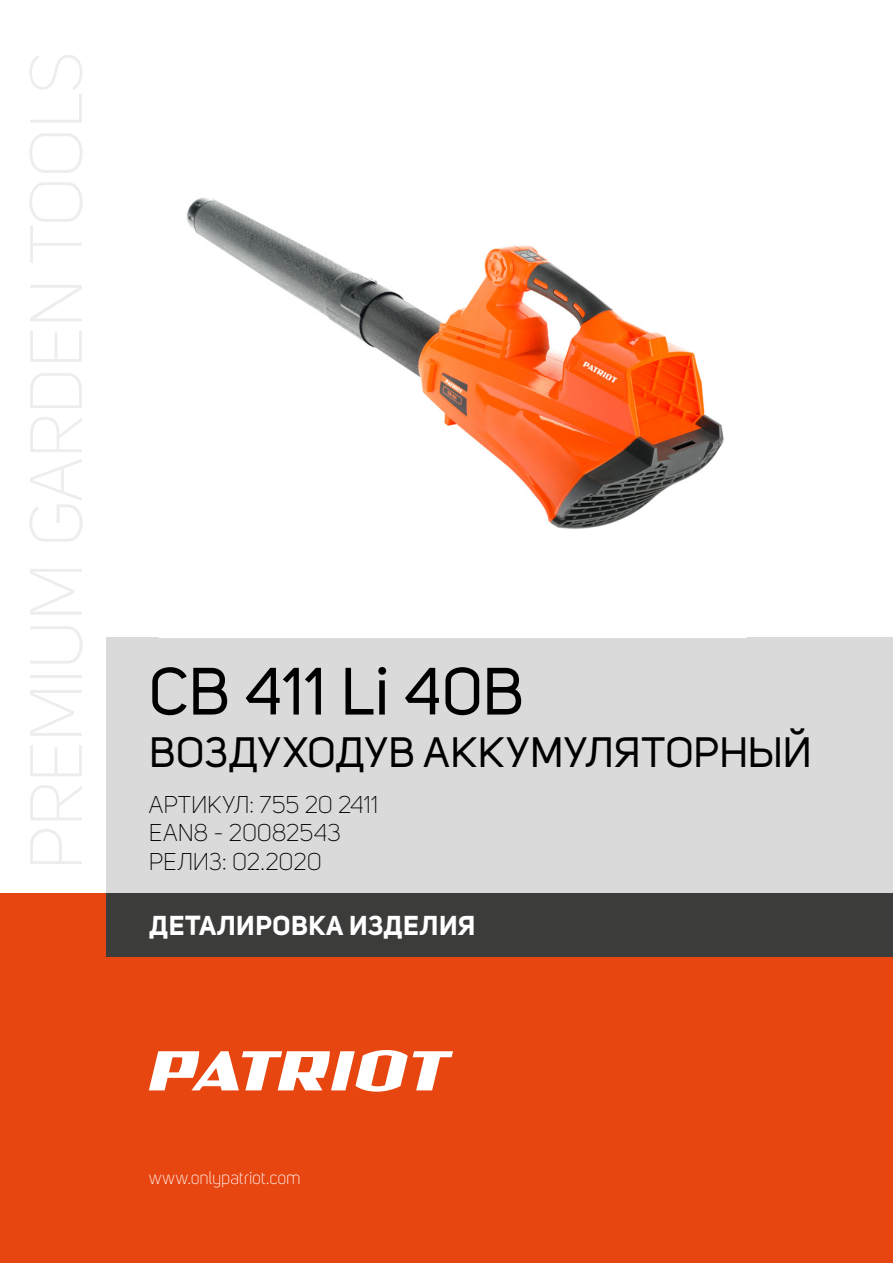
<style>
.page{position:relative;width:893px;height:1263px;background:#fff}
.page>*{position:absolute;margin:0;border:0;box-sizing:border-box;transform-origin:0 0}
.t1{font:66px "Uni Sans";letter-spacing:.005em;color:#000}
.t2{font:42px "Uni Sans";letter-spacing:.015em;color:#000}
.t3{font:700 27px "Uni Sans";letter-spacing:.02em;color:#fff}
.t4{font:300 24px/28.8px "Uni Sans";letter-spacing:-.005em;color:#000}
.t5{font:300 18px "Uni Sans";letter-spacing:-.015em;color:#fff}
</style>
<div class="page">
<div style="left:0;top:893px;width:893px;height:370px;background:#e84610"></div>
<div style="left:106px;top:893px;width:787px;height:64px;background:#3c3c3b"></div>
<div style="left:106px;top:638px;width:787px;height:255px;background:#dadada"></div>
<svg style="left:149px;top:1050px;width:304px;height:42px"></svg>
<img style="left:186px;top:197px;width:538px;height:332px">
<h1 class="t1" style="left:149px;top:653px;width:376px">CB 411 Li 40В</h1>
<h2 class="t2" style="left:149px;top:728px;width:664px">ВОЗДУХОДУВ АККУМУЛЯТОРНЫЙ</h2>
<p class="t4" style="left:149px;top:790px;width:231px">АРТИКУЛ: 755 20 2411<br>EAN8 - 20082543<br>РЕЛИЗ: 02.2020</p>
<p class="t3" style="left:149px;top:909px;width:328px">ДЕТАЛИРОВКА ИЗДЕЛИЯ</p>
<p class="t5" style="left:149px;top:1167px;width:154px">www.onlypatriot.com</p>
</div>
